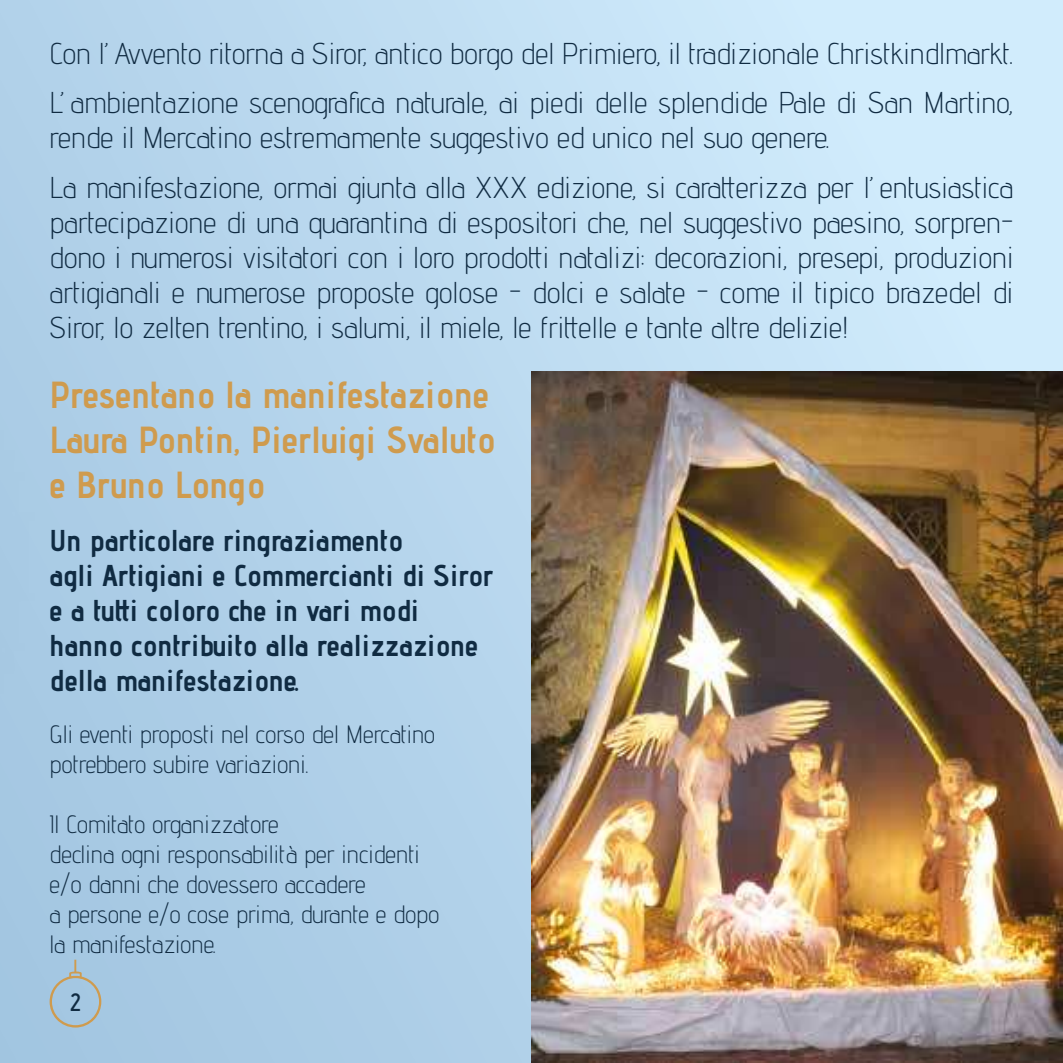
<style>
.page{position:relative;width:1063px;height:1063px;background:#fff}
.page>*{position:absolute;margin:0;border:0;box-sizing:border-box;transform-origin:0 0}
.t1{font:700 37.5px/45px "Advent Pro";color:#cf9b4e}
.t2{font:300 30px/35px "Advent Pro";color:#102b42}
.t3{font:700 30px/35px "Advent Pro";color:#102b42}
.t4{font:300 25px/30px "Advent Pro";color:#102b42}
.t5{font:600 25px "Advent Pro";color:#102b42}
</style>
<div class="page">
<div style="left:0;top:0;width:1062px;height:1063px;background:linear-gradient(to right,#aacbe5,#d5effe)"></div>
<div style="left:0;top:101px;width:206px;height:932px;background:#abcce6"></div>
<svg style="left:50px;top:960px;width:51px;height:68px;background:#a9c1d0"></svg>
<img style="left:531px;top:372px;width:531px;height:691px">
<p class="t2" style="left:50px;top:31px;width:965px;line-height:49.2px">Con l’Avvento ritorna a Siror, antico borgo del Primiero, il tradizionale Christkindlmarkt.<br>L’ambientazione scenogra昀椀ca naturale, ai piedi delle splendide Pale di San Martino,</p>
<p class="t2" style="left:50px;top:115px;width:965px;line-height:49.2px">rende il Mercatino estremamente suggestivo ed unico nel suo genere.<br>La manifestazione, ormai giunta alla XXX edizione, si cara琀琀erizza per l’entusiastica</p>
<p class="t2" style="left:50px;top:206px;width:965px;text-align:justify">partecipazione di una quarantina di espositori che, nel suggestivo paesino, sorpren&shy;dono i numerosi visitatori con i loro prodo琀琀i natalizi: decorazioni, presepi, produzioni artigianali e numerose proposte golose - dolci e salate - come il tipico brazedel di Siror, lo zelten trentino, i salumi, il miele, le fri琀琀elle e tante altre delizie!</p>
<p class="t1" style="left:50px;top:376px;width:447px">Presentano la manifestazione<br>Laura Pontin, Pierluigi Svaluto e Bruno Longo</p>
<p class="t3" style="left:50px;top:525px;width:446px">Un particolare ringraziamento<br>agli Artigiani e Commercianti di Siror e a tu琀琀i coloro che in vari modi hanno contribuito alla realizzazione della manifestazione.</p>
<p class="t4" style="left:50px;top:721px;width:387px">Gli eventi proposti nel corso del Mercatino potrebbero subire variazioni.</p>
<p class="t4" style="left:50px;top:811px;width:391px">Il Comitato organizzatore<br>declina ogni responsabilità per incidenti e/o danni che dovessero accadere<br>a persone e/o cose prima, durante e dopo la manifestazione.</p>
<p class="t5" style="left:70px;top:988px;width:11px">2</p>
</div>
